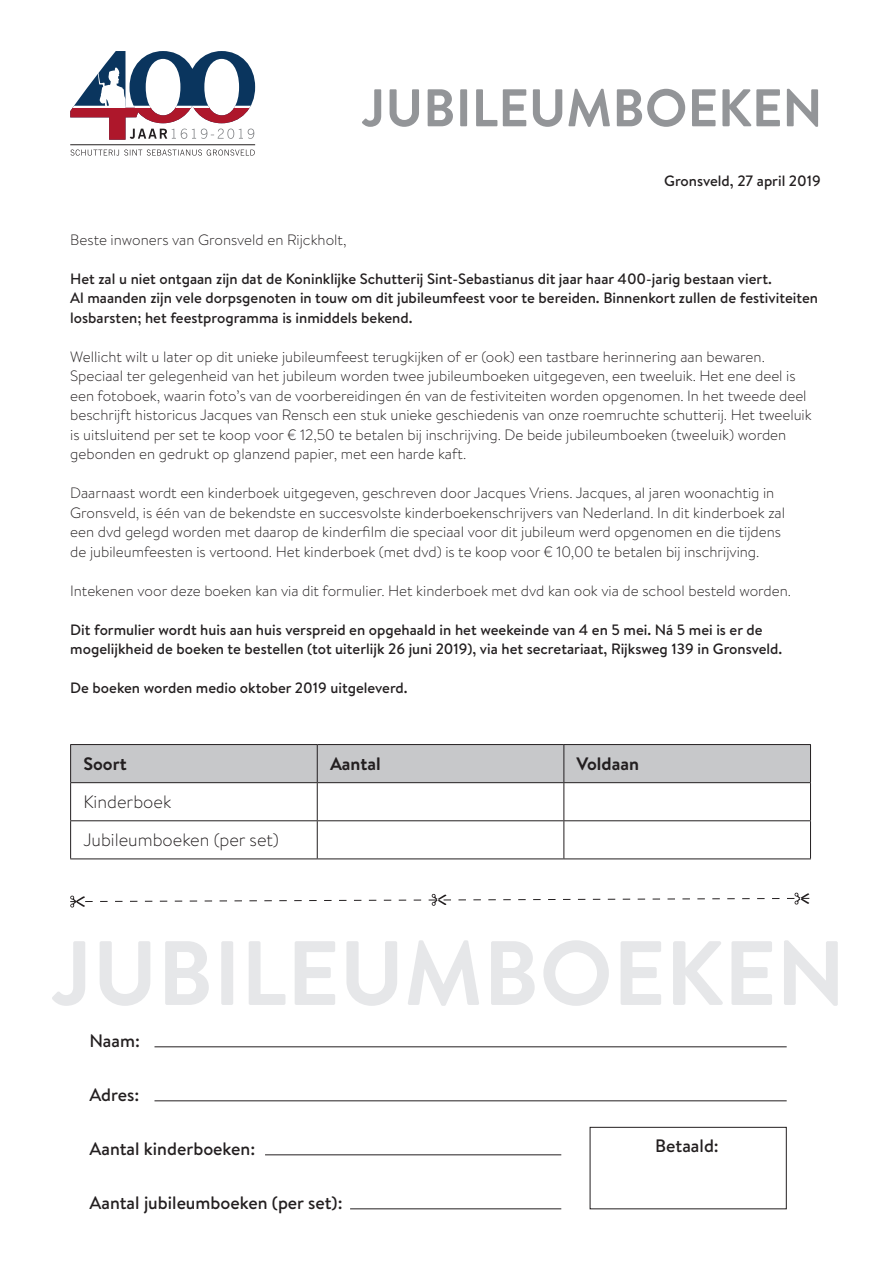
<style>
.page{position:relative;width:893px;height:1263px;background:#fff}
.page>*{position:absolute;margin:0;border:0;box-sizing:border-box;transform-origin:0 0}
.t1{font:700 91.05px "Brandon Text";color:#e6e7e9}
.t2{font:700 52.8px "Brandon Text";color:#939598}
.t3{font:500 18px "Brandon Text";color:#231f20}
.t4{font:300 18px "Brandon Text";color:#231f20}
.t5{font:700 18px "Brandon Text";color:#231f20}
.t6{font:300 15px/19.5px "Brandon Text";color:#231f20}
.t7{font:500 15px "Brandon Text";color:#231f20}
</style>
<div class="page">
<svg style="left:71px;top:149px;width:184px;height:7px"></svg>
<hr style="left:70px;top:144px;width:185px;height:1px;background:#231f20">
<svg style="left:70px;top:51px;width:185px;height:89px"></svg>
<svg style="left:70px;top:893px;width:740px;height:14px"></svg>
<div style="left:71px;top:745px;width:739px;height:37px;background:#c7c8ca"></div>
<hr style="left:70px;top:744px;width:247px;height:1px;background:#231f20">
<hr style="left:70px;top:745px;width:1px;height:37px;background:#231f20">
<hr style="left:317px;top:744px;width:247px;height:1px;background:#231f20">
<hr style="left:317px;top:745px;width:1px;height:37px;background:#231f20">
<hr style="left:564px;top:744px;width:247px;height:1px;background:#231f20">
<hr style="left:563px;top:745px;width:1px;height:37px;background:#231f20">
<hr style="left:810px;top:745px;width:1px;height:37px;background:#231f20">
<hr style="left:70px;top:782px;width:247px;height:1px;background:#231f20">
<hr style="left:70px;top:783px;width:1px;height:37px;background:#231f20">
<hr style="left:317px;top:782px;width:247px;height:1px;background:#231f20">
<hr style="left:317px;top:783px;width:1px;height:37px;background:#231f20">
<hr style="left:564px;top:782px;width:247px;height:1px;background:#231f20">
<hr style="left:563px;top:783px;width:1px;height:37px;background:#231f20">
<hr style="left:810px;top:783px;width:1px;height:37px;background:#231f20">
<hr style="left:70px;top:820px;width:247px;height:1px;background:#231f20">
<hr style="left:70px;top:821px;width:1px;height:37px;background:#231f20">
<hr style="left:317px;top:820px;width:247px;height:1px;background:#231f20">
<hr style="left:317px;top:821px;width:1px;height:37px;background:#231f20">
<hr style="left:564px;top:820px;width:247px;height:1px;background:#231f20">
<hr style="left:563px;top:821px;width:1px;height:37px;background:#231f20">
<hr style="left:810px;top:821px;width:1px;height:37px;background:#231f20">
<hr style="left:70px;top:858px;width:247px;height:1px;background:#231f20">
<hr style="left:317px;top:858px;width:247px;height:1px;background:#231f20">
<hr style="left:564px;top:858px;width:247px;height:1px;background:#231f20">
<hr style="left:154px;top:1046px;width:633px;height:1px;background:#231f20">
<hr style="left:154px;top:1100px;width:633px;height:1px;background:#231f20">
<hr style="left:265px;top:1154px;width:296px;height:1px;background:#231f20">
<hr style="left:350px;top:1208px;width:211px;height:1px;background:#231f20">
<div style="left:590px;top:1127px;width:197px;height:82px;border:1px solid #231f20"></div>
<p class="t2" style="left:361px;top:71px;width:463px">JUBILEUMBOEKEN</p>
<p class="t7" style="left:664px;top:171px;width:158px">Gronsveld, 27 april 2019</p>
<p class="t6" style="left:70px;top:229px;width:278px">Beste inwoners van Gronsveld en Rijckholt,</p>
<p class="t7" style="left:70px;top:268px;width:703px">Het zal u niet ontgaan zijn dat de Koninklijke Schutterij Sint-Sebastianus dit jaar haar 400-jarig bestaan viert.</p>
<p class="t7" style="left:70px;top:288px;width:749px">Al maanden zijn vele dorpsgenoten in touw om dit jubileumfeest voor te bereiden. Binnenkort zullen de festiviteiten</p>
<p class="t7" style="left:70px;top:307px;width:344px">losbarsten; het feestprogramma is inmiddels bekend.</p>
<p class="t6" style="left:70px;top:346px;width:696px">Wellicht wilt u later op dit unieke jubileumfeest terugkijken of er (ook) een tastbare herinnering aan bewaren.</p>
<p class="t6" style="left:70px;top:366px;width:743px">Speciaal ter gelegenheid van het jubileum worden twee jubileumboeken uitgegeven, een tweeluik. Het ene deel is een fotoboek, waarin foto’s van de voorbereidingen én van de festiviteiten worden opgenomen. In het tweede deel beschrijft historicus Jacques van Rensch een stuk unieke geschiedenis van onze roemruchte schutterij. Het tweeluik is uitsluitend per set te koop voor € 12,50 te betalen bij inschrijving. De beide jubileumboeken (tweeluik) worden gebonden en gedrukt op glanzend papier, met een harde kaft.</p>
<p class="t6" style="left:70px;top:483px;width:706px">Daarnaast wordt een kinderboek uitgegeven, geschreven door Jacques Vriens. Jacques, al jaren woonachtig in</p>
<p class="t6" style="left:70px;top:502px;width:716px">Gronsveld, is één van de bekendste en succesvolste kinderboekenschrijvers van Nederland. In dit kinderboek zal</p>
<p class="t6" style="left:70px;top:522px;width:712px">een dvd gelegd worden met daarop de kinderfilm die speciaal voor dit jubileum werd opgenomen en die tijdens</p>
<p class="t6" style="left:70px;top:541px;width:691px">de jubileumfeesten is vertoond. Het kinderboek (met dvd) is te koop voor € 10,00 te betalen bij inschrijving.</p>
<p class="t6" style="left:70px;top:580px;width:722px">Intekenen voor deze boeken kan via dit formulier. Het kinderboek met dvd kan ook via de school besteld worden.</p>
<p class="t7" style="left:70px;top:619px;width:694px">Dit formulier wordt huis aan huis verspreid en opgehaald in het weekeinde van 4 en 5 mei. Ná 5 mei is er de</p>
<p class="t7" style="left:70px;top:639px;width:714px">mogelijkheid de boeken te bestellen (tot uiterlijk 26 juni 2019), via het secretariaat, Rijksweg 139 in Gronsveld.</p>
<p class="t7" style="left:70px;top:678px;width:339px">De boeken worden medio oktober 2019 uitgeleverd.</p>
<p class="t5" style="left:83px;top:751px;width:45px">Soort</p>
<p class="t5" style="left:330px;top:751px;width:52px">Aantal</p>
<p class="t5" style="left:577px;top:751px;width:64px">Voldaan</p>
<p class="t4" style="left:83px;top:789px;width:89px">Kinderboek</p>
<p class="t4" style="left:83px;top:828px;width:197px">Jubileumboeken (per set)</p>
<p class="t1" style="left:51px;top:910px;width:796px">JUBILEUMBOEKEN</p>
<p class="t3" style="left:89px;top:1028px;width:52px">Naam:</p>
<p class="t3" style="left:89px;top:1082px;width:51px">Adres:</p>
<p class="t3" style="left:89px;top:1136px;width:167px">Aantal kinderboeken:</p>
<p class="t3" style="left:89px;top:1190px;width:255px">Aantal jubileumboeken (per set):</p>
<p class="t3" style="left:655px;top:1133px;width:65px">Betaald:</p>
</div>
